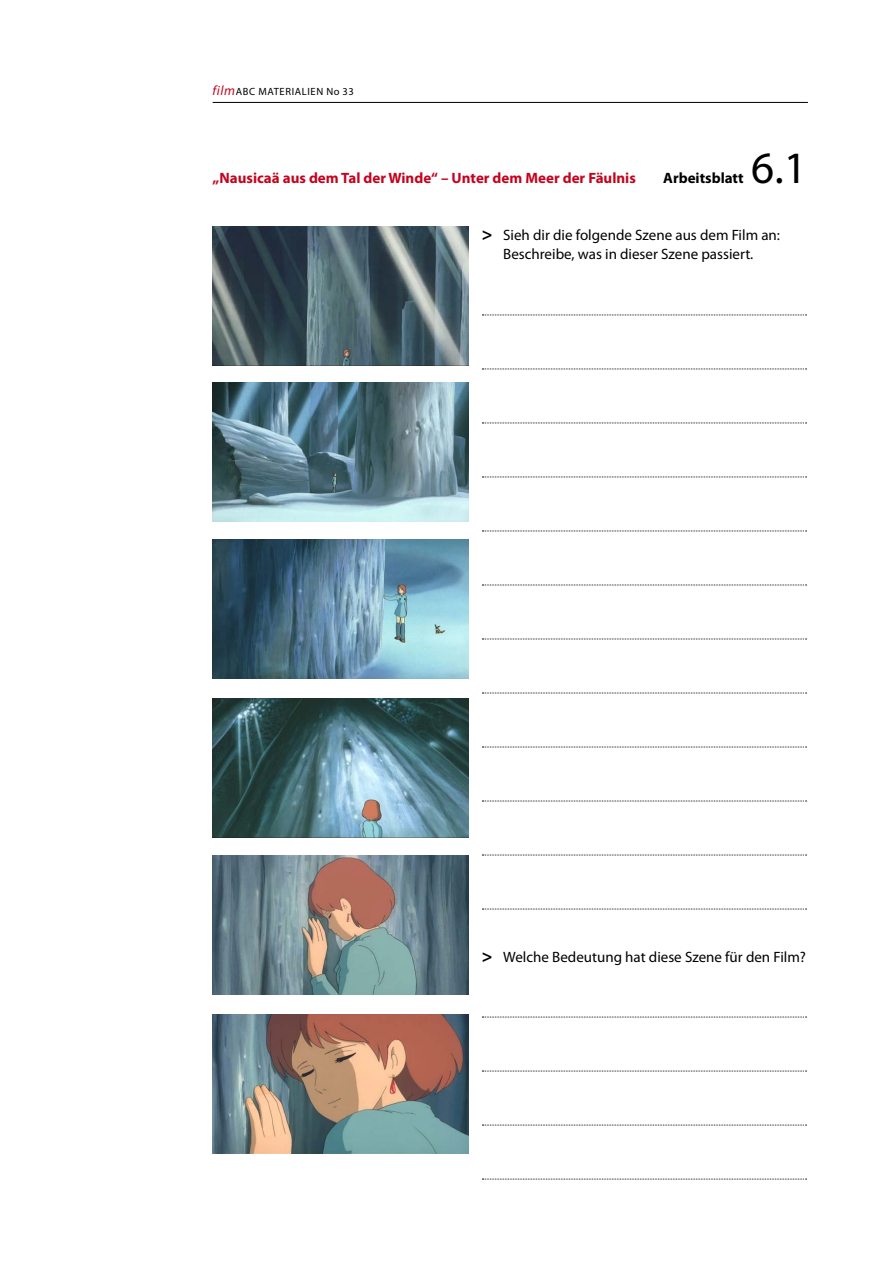
<style>
.page{position:relative;width:893px;height:1263px;background:#fff}
.page>*{position:absolute;margin:0;border:0;box-sizing:border-box;transform-origin:0 0}
.t1{font:45px "Myriad Pro";color:#000}
.t2{font:15px/19.5px "Myriad Pro";color:#000;text-align:center}
.t3{font:700 15px "Myriad Pro";color:#c3041f}
.t4{font:700 15px "Myriad Pro";color:#000}
.t5{font:10.5px "Myriad Pro";letter-spacing:.06em;color:#000}
.s1{font-style:italic;font-size:13.5px;color:#c3041f}
.s2{font-weight:700;font-size:18px}
</style>
<div class="page">
<hr style="left:213px;top:102px;width:595px;height:1px;background:#000">
<img style="left:213px;top:382px;width:255px;height:139px">
<img style="left:213px;top:226px;width:255px;height:139px">
<img style="left:213px;top:539px;width:255px;height:139px">
<svg style="left:482px;top:315px;width:325px;height:1px"></svg>
<svg style="left:482px;top:369px;width:325px;height:1px"></svg>
<svg style="left:482px;top:423px;width:325px;height:1px"></svg>
<svg style="left:482px;top:477px;width:325px;height:1px"></svg>
<svg style="left:482px;top:531px;width:325px;height:1px"></svg>
<svg style="left:482px;top:585px;width:325px;height:1px"></svg>
<svg style="left:482px;top:639px;width:325px;height:1px"></svg>
<svg style="left:482px;top:693px;width:325px;height:1px"></svg>
<svg style="left:482px;top:747px;width:325px;height:1px"></svg>
<svg style="left:482px;top:801px;width:325px;height:1px"></svg>
<svg style="left:482px;top:855px;width:325px;height:1px"></svg>
<svg style="left:482px;top:909px;width:325px;height:1px"></svg>
<svg style="left:482px;top:1017px;width:325px;height:1px"></svg>
<svg style="left:482px;top:1071px;width:325px;height:1px"></svg>
<svg style="left:482px;top:1125px;width:325px;height:1px"></svg>
<svg style="left:482px;top:1179px;width:325px;height:1px"></svg>
<img style="left:213px;top:698px;width:255px;height:139px">
<img style="left:213px;top:855px;width:255px;height:139px">
<img style="left:213px;top:1014px;width:255px;height:139px">
<p class="t5" style="left:213px;top:85px;width:143px"><span class="s1">film</span>ABC Materialien No 33</p>
<p class="t3" style="left:213px;top:168px;width:425px">„Nausicaä aus dem Tal der Winde“ – Unter dem Meer der Fäulnis</p>
<p class="t4" style="left:663px;top:168px;width:82px">Arbeitsblatt</p>
<h1 class="t1" style="left:751px;top:140px;width:57px">6.1</h1>
<p class="t2" style="left:482px;top:225px;width:300px"><span class="s2">&gt;</span> Sieh dir die folgende Szene aus dem Film an:<br>Beschreibe, was in dieser Szene passiert.</p>
<p class="t2" style="left:482px;top:946px;width:326px"><span class="s2">&gt;</span> Welche Bedeutung hat diese Szene für den Film?</p>
</div>
